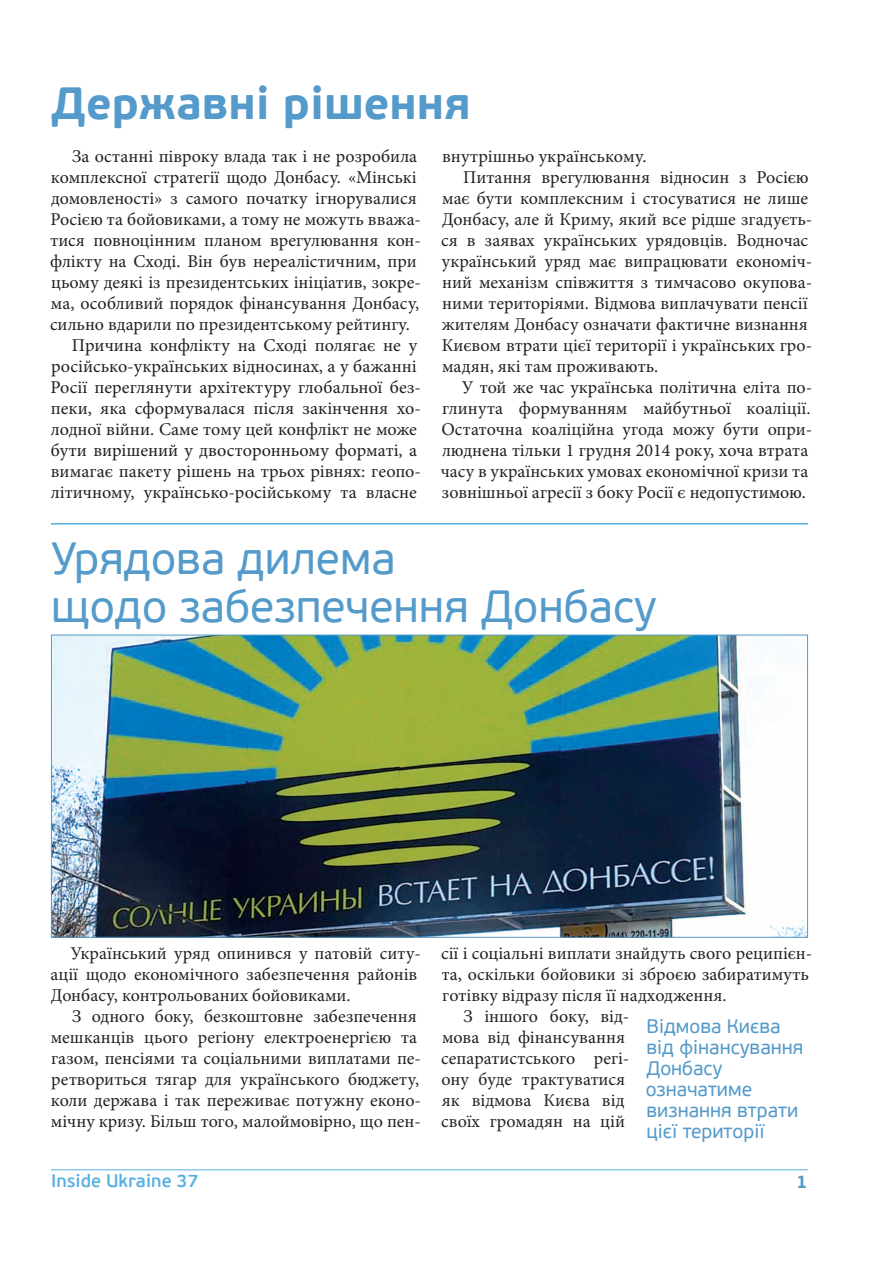
<style>
.page{position:relative;width:893px;height:1263px;background:#fff}
.page>*{position:absolute;margin:0;border:0;box-sizing:border-box;transform-origin:0 0}
.t1{font:45px/48px "PF Beau Sans Pro";color:#549aca}
.t2{font:700 45px "PF Beau Sans Pro";color:#549aca}
.t3{font:19.5px/21px "PF Beau Sans Pro";color:#549aca}
.t4{font:18px/21px "Minion Pro";color:#231f20}
.t5{font:600 18px "PF Beau Sans Pro";color:#57b0e2}
.t6{font:700 18px "PF Beau Sans Pro";color:#549aca}
</style>
<div class="page">
<hr style="left:51px;top:1169px;width:757px;height:1px;background:#57b0e2">
<hr style="left:51px;top:523px;width:757px;height:1px;background:#57b0e2">
<img style="left:53px;top:637px;width:753px;height:299px">
<h1 class="t2" style="left:51px;top:75px;width:421px">Державні рішення</h1>
<p class="t4" style="left:72px;top:146px;width:346px">За останні півроку влада так і не розробила</p>
<p class="t4" style="left:51px;top:167px;width:367px">комплексної стратегії щодо Донбасу. «Мінські</p>
<p class="t4" style="left:51px;top:188px;width:367px">домовленості» з самого початку ігнорувалися</p>
<p class="t4" style="left:51px;top:209px;width:372px">Росією та бойовиками, а тому не можуть вважа-</p>
<p class="t4" style="left:50px;top:230px;width:372px">тися повноцінним планом врегулювання кон-</p>
<p class="t4" style="left:50px;top:251px;width:368px">флікту на Сході. Він був нереалістичним, при</p>
<p class="t4" style="left:51px;top:272px;width:371px">цьому деякі із президентських ініціатив, зокре-</p>
<p class="t4" style="left:51px;top:293px;width:370px">ма, особливий порядок фінансування Донбасу,</p>
<p class="t4" style="left:50px;top:314px;width:361px">сильно вдарили по президентському рейтингу.</p>
<p class="t4" style="left:72px;top:335px;width:347px">Причина конфлікту на Сході полягає не у</p>
<p class="t4" style="left:51px;top:356px;width:367px">російсько-українських відносинах, а у бажанні</p>
<p class="t4" style="left:51px;top:377px;width:372px">Росії переглянути архітектуру глобальної без-</p>
<p class="t4" style="left:51px;top:398px;width:371px">пеки, яка сформувалася після закінчення хо-</p>
<p class="t4" style="left:51px;top:419px;width:368px">лодної війни. Саме тому цей конфлікт не може</p>
<p class="t4" style="left:51px;top:440px;width:368px">бути вирішений у двосторонньому форматі, а</p>
<p class="t4" style="left:51px;top:461px;width:372px">вимагає пакету рішень на трьох рівнях: геопо-</p>
<p class="t4" style="left:51px;top:482px;width:368px">літичному, українсько-російському та власне</p>
<p class="t4" style="left:442px;top:146px;width:206px">внутрішньо українському.</p>
<p class="t4" style="left:463px;top:167px;width:347px">Питання врегулювання відносин з Росією</p>
<p class="t4" style="left:442px;top:188px;width:368px">має бути комплексним і стосуватися не лише</p>
<p class="t4" style="left:442px;top:209px;width:372px">Донбасу, але й Криму, який все рідше згадуєть-</p>
<p class="t4" style="left:441px;top:230px;width:369px">ся в заявах українських урядовців. Водночас</p>
<p class="t4" style="left:442px;top:251px;width:372px">український уряд має випрацювати економіч-</p>
<p class="t4" style="left:442px;top:272px;width:371px">ний механізм співжиття з тимчасово окупова-</p>
<p class="t4" style="left:442px;top:293px;width:367px">ними територіями. Відмова виплачувати пенсії</p>
<p class="t4" style="left:442px;top:314px;width:368px">жителям Донбасу означати фактичне визнання</p>
<p class="t4" style="left:442px;top:335px;width:372px">Києвом втрати цієї території і українських гро-</p>
<p class="t4" style="left:442px;top:356px;width:218px">мадян, які там проживають.</p>
<p class="t4" style="left:462px;top:377px;width:352px">У той же час українська політична еліта по-</p>
<p class="t4" style="left:442px;top:398px;width:370px">глинута формуванням майбутньої коаліції.</p>
<p class="t4" style="left:441px;top:419px;width:372px">Остаточна коаліційна угода можу бути опри-</p>
<p class="t4" style="left:442px;top:440px;width:368px">люднена тільки 1 грудня 2014 року, хоча втрата</p>
<p class="t4" style="left:441px;top:461px;width:369px">часу в українських умовах економічної кризи та</p>
<p class="t4" style="left:442px;top:482px;width:366px">зовнішньої агресії з боку Росії є недопустимою.</p>
<h1 class="t1" style="left:51px;top:535px;width:607px">Урядова дилема<br>щодо забезпечення Донбасу</h1>
<p class="t4" style="left:50px;top:943px;width:372px;text-indent:20px">Український уряд опинився у патовій ситу&shy;ації щодо економічного забезпечення районів<br>Донбасу, контрольованих бойовиками.</p>
<p class="t4" style="left:51px;top:1006px;width:372px;text-indent:21px">З одного боку, безкоштовне забезпечення мешканців цього регіону електроенергією та газом, пенсіями та соціальними виплатами пе&shy;ретвориться тягар для українського бюджету, коли держава і так переживає потужну еконо&shy;мічну кризу. Більш того, малоймовірно, що пен-</p>
<p class="t4" style="left:441px;top:943px;width:372px">сії і соціальні виплати знайдуть свого реципієн-</p>
<p class="t4" style="left:442px;top:964px;width:369px">та, оскільки бойовики зі зброєю забиратимуть</p>
<p class="t4" style="left:442px;top:985px;width:286px">готівку відразу після її надходження.</p>
<p class="t4" style="left:463px;top:1006px;width:168px">З іншого боку, від-</p>
<p class="t4" style="left:442px;top:1027px;width:184px">мова від фінансування</p>
<p class="t4" style="left:441px;top:1048px;width:190px">сепаратистського регі-</p>
<p class="t4" style="left:441px;top:1069px;width:185px">ону буде трактуватися</p>
<p class="t4" style="left:442px;top:1090px;width:184px">як відмова Києва від</p>
<p class="t4" style="left:441px;top:1111px;width:185px">своїх громадян на цій</p>
<p class="t3" style="left:646px;top:1017px;width:159px">Відмова Києва від фінансування<br>Донбасу означатиме визнання втрати цієї території</p>
<p class="t5" style="left:51px;top:1170px;width:149px">Inside Ukraine 37</p>
<p class="t6" style="left:796px;top:1170px;width:13px">1</p>
</div>
